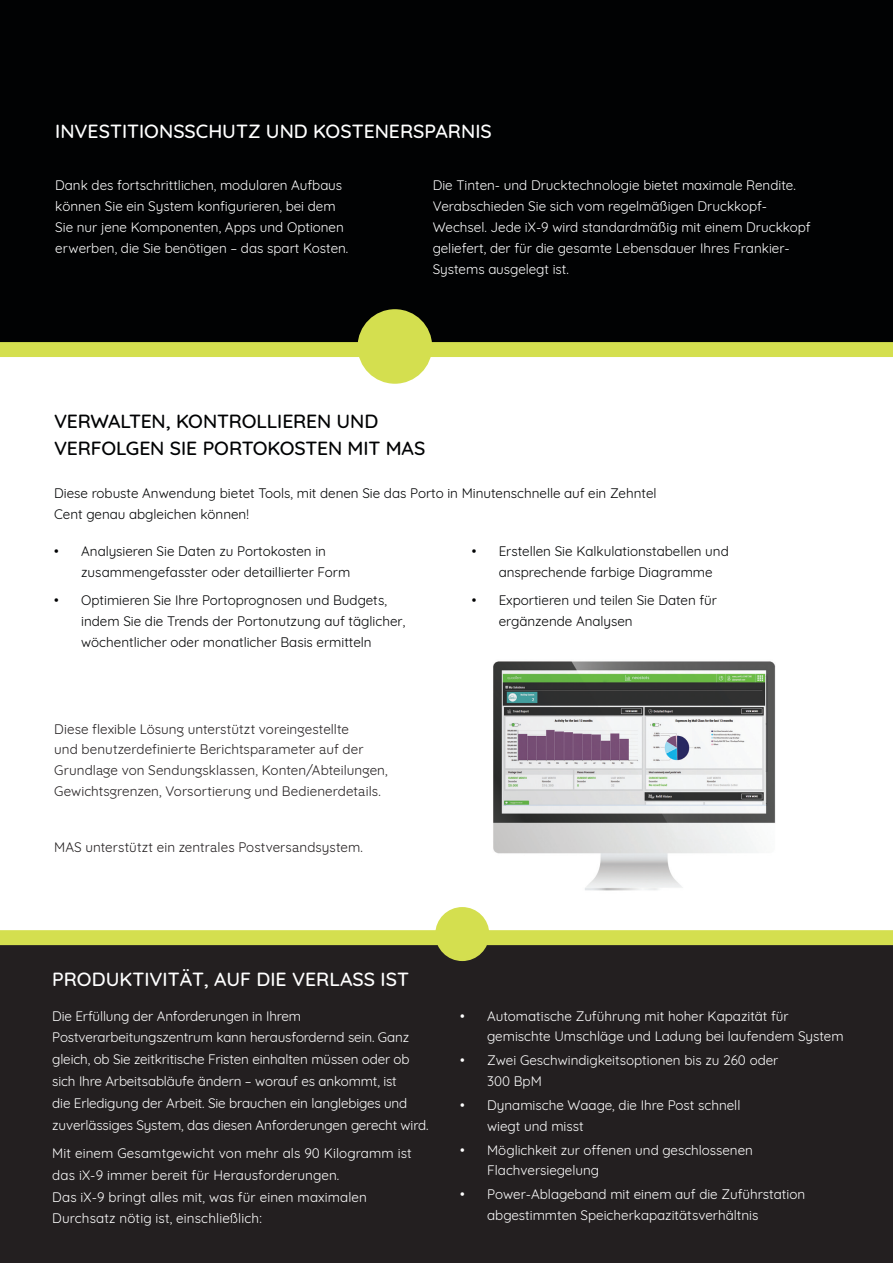
<style>
.page{position:relative;width:893px;height:1263px;background:#fff}
.page>*{position:absolute;margin:0;border:0;box-sizing:border-box;transform-origin:0 0}
.Body_Copy_-_Quicksan{font:500 19.5px "Quicksand";color:#fff}
.Sub-head2_-_11_pt__C{font:500 19.5px/26.8px "Quicksand";letter-spacing:-.015em;color:#010203}
.Body_Copy_-_Quicksan-2{font:13.5px/21.8px "Quicksand";color:#fff}
.Body_Copy_-_Quicksan-3{font:13.5px/21px "Quicksand";color:#010203}
.Body_Copy_-_Quicksan-4{font:13.5px/20.9px "Quicksand";letter-spacing:.005em;color:#231f20}
</style>
<div class="page">
<div style="left:0;top:0;width:893px;height:351px;background:#010203"></div>
<div style="left:0;top:342px;width:893px;height:15px;background:#d4df4f"></div>
<div style="left:358px;top:309px;width:74px;height:75px;background:#d4df4f;border-radius:50%"></div>
<img style="left:493px;top:661px;width:283px;height:230px">
<div style="left:0;top:935px;width:893px;height:328px;background:#231f20"></div>
<div style="left:0;top:930px;width:893px;height:15px;background:#d4df4f"></div>
<div style="left:435px;top:907px;width:54px;height:54px;background:#d4df4f;border-radius:50%"></div>
<p class="Body_Copy_-_Quicksan" style="left:55px;top:115px;width:438px">INVESTITIONSSCHUTZ UND KOSTENERSPARNIS</p>
<p class="Body_Copy_-_Quicksan-2" style="left:55px;top:174px;width:295px;line-height:20.9px">Dank des fortschrittlichen, modularen Aufbaus können Sie ein System konfigurieren, bei dem Sie nur jene Komponenten, Apps und Optionen erwerben, die Sie benötigen – das spart Kosten.</p>
<p class="Body_Copy_-_Quicksan-2" style="left:433px;top:174px;width:379px;line-height:20.9px">Die Tinten- und Drucktechnologie bietet maximale Rendite.<br>Verabschieden Sie sich vom regelmäßigen Druckkopf-Wechsel. Jede iX-9 wird standardmäßig mit einem Druckkopf geliefert, der für die gesamte Lebensdauer Ihres Frankier-Systems ausgelegt ist.</p>
<p class="Sub-head2_-_11_pt__C" style="left:54px;top:406px;width:373px">VERWALTEN, KONTROLLIEREN UND<br>VERFOLGEN SIE PORTOKOSTEN MIT MAS</p>
<p class="Body_Copy_-_Quicksan-3" style="left:54px;top:482px;width:604px">Diese robuste Anwendung bietet Tools, mit denen Sie das Porto in Minutenschnelle auf ein Zehntel<br>Cent genau abgleichen können!</p>
<p class="Body_Copy_-_Quicksan-3" style="left:81px;top:539px;width:271px;text-indent:-27px">• Analysieren Sie Daten zu Portokosten in zusammengefasster oder detaillierter Form</p>
<p class="Body_Copy_-_Quicksan-3" style="left:81px;top:588px;width:326px;text-indent:-27px">• Optimieren Sie Ihre Portoprognosen und Budgets, indem Sie die Trends der Portonutzung auf täglicher, wöchentlicher oder monatlicher Basis ermitteln</p>
<p class="Body_Copy_-_Quicksan-3" style="left:499px;top:539px;width:232px;text-indent:-27px">• Erstellen Sie Kalkulationstabellen und ansprechende farbige Diagramme</p>
<p class="Body_Copy_-_Quicksan-3" style="left:499px;top:588px;width:220px;text-indent:-27px">• Exportieren und teilen Sie Daten für ergänzende Analysen</p>
<p class="Body_Copy_-_Quicksan-4" style="left:54px;top:717px;width:335px">Diese flexible Lösung unterstützt voreingestellte<br>und benutzerdefinierte Berichtsparameter auf der Grundlage von Sendungsklassen, Konten/Abteilungen, Gewichtsgrenzen, Vorsortierung und Bedienerdetails.</p>
<p class="Body_Copy_-_Quicksan-4" style="left:54px;top:835px;width:310px">MAS unterstützt ein zentrales Postversandsystem.</p>
<p class="Body_Copy_-_Quicksan" style="left:52px;top:963px;width:358px">PRODUKTIVITÄT, AUF DIE VERLASS IST</p>
<p class="Body_Copy_-_Quicksan-2" style="left:52px;top:1004px;width:378px">Die Erfüllung der Anforderungen in Ihrem Postverarbeitungszentrum kann herausfordernd sein. Ganz gleich, ob Sie zeitkritische Fristen einhalten müssen oder ob sich Ihre Arbeitsabläufe ändern – worauf es ankommt, ist<br>die Erledigung der Arbeit. Sie brauchen ein langlebiges und zuverlässiges System, das diesen Anforderungen gerecht wird.</p>
<p class="Body_Copy_-_Quicksan-2" style="left:52px;top:1141px;width:361px">Mit einem Gesamtgewicht von mehr als 90 Kilogramm ist das iX-9 immer bereit für Herausforderungen.<br>Das iX-9 bringt alles mit, was für einen maximalen Durchsatz nötig ist, einschließlich:</p>
<p class="Body_Copy_-_Quicksan-2" style="left:487px;top:1004px;width:358px;line-height:20.5px;text-indent:-27px">• Automatische Zuführung mit hoher Kapazität für gemischte Umschläge und Ladung bei laufendem System</p>
<p class="Body_Copy_-_Quicksan-2" style="left:487px;top:1049px;width:293px;line-height:20.5px;text-indent:-27px">• Zwei Geschwindigkeitsoptionen bis zu 260 oder<br>300 BpM</p>
<p class="Body_Copy_-_Quicksan-2" style="left:487px;top:1093px;width:255px;line-height:20.5px;text-indent:-27px">• Dynamische Waage, die Ihre Post schnell wiegt und misst</p>
<p class="Body_Copy_-_Quicksan-2" style="left:487px;top:1138px;width:267px;line-height:20.5px;text-indent:-27px">• Möglichkeit zur offenen und geschlossenen<br>Flachversiegelung</p>
<p class="Body_Copy_-_Quicksan-2" style="left:487px;top:1183px;width:319px;line-height:20.5px;text-indent:-27px">• Power-Ablageband mit einem auf die Zuführstation abgestimmten Speicherkapazitätsverhältnis</p>
</div>
